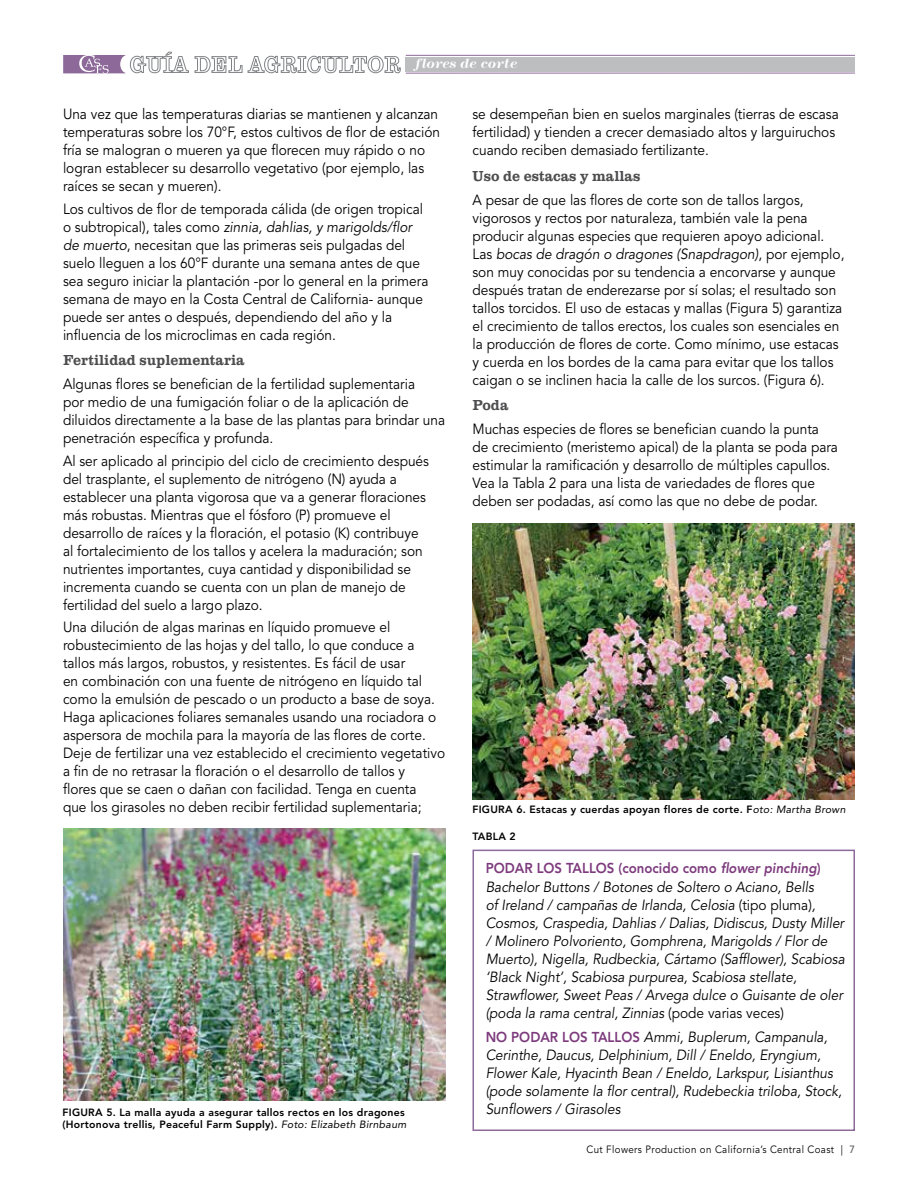
<style>
.page{position:relative;width:918px;height:1188px;background:#fff}
.page>*{position:absolute;margin:0;border:0;box-sizing:border-box;transform-origin:0 0}
.t1{font:700 15px "Clarendon";color:#4d4d4f;scale:.95 1}
.t2{font:14.7px/18px "Avenir LT Std";color:#000;scale:.93 1}
.t3{font:italic 14.7px/18px "Avenir LT Std";color:#000;scale:.93 1}
.t4{font:800 14.25px "Avenir LT Std";color:#7d3b7d;scale:.93 1}
.t5{font:italic 700 13.65px "Modern 216";color:#fff}
.t6{font:800 10.5px/12px "Avenir LT Std";letter-spacing:.025em;color:#000}
.t7{font:10.5px "Avenir LT Std";letter-spacing:.04em;color:#000;scale:.93 1}
.s1{font-style:italic}
.s2{font-weight:400;font-style:italic}
.s3{font-style:normal}
.s4{font-weight:800;font-style:normal;font-size:14.25px;color:#7d3b7d}
.s5{font-weight:500;color:#58595b}
</style>
<div class="page">
<hr style="left:406px;top:55px;width:449px;height:1px;background:#8d6999">
<hr style="left:406px;top:73px;width:449px;height:1px;background:#8d6999">
<div style="left:406px;top:57px;width:449px;height:14px;background:#bcbec0"></div>
<svg style="left:63px;top:52px;width:338px;height:22px"></svg>
<img style="left:63px;top:829px;width:383px;height:272px">
<img style="left:472px;top:524px;width:383px;height:275px">
<div style="left:472px;top:850px;width:383px;height:281px;border:2px solid #8d6a9a"></div>
<p class="t5" style="left:416px;top:56px;width:103px">flores de corte</p>
<p class="t2" style="left:63px;top:105px;width:407px">Una vez que las temperaturas diarias se mantienen y alcanzan temperaturas sobre los 70°F, estos cultivos de flor de estación fría se malogran o mueren ya que florecen muy rápido o no logran establecer su desarrollo vegetativo (por ejemplo, las raíces se secan y mueren).</p>
<p class="t2" style="left:63px;top:200px;width:395px">Los cultivos de flor de temporada cálida (de origen tropical o subtropical), tales como <span class="s1">zinnia, dahlias, y marigolds/flor de muerto</span>, necesitan que las primeras seis pulgadas del suelo lleguen a los 60°F durante una semana antes de que sea seguro iniciar la plantación -por lo general en la primera semana de mayo en la Costa Central de California- aunque puede ser antes o después, dependiendo del año y la influencia de los microclimas en cada región.</p>
<p class="t1" style="left:63px;top:352px;width:193px">Fertilidad suplementaria</p>
<p class="t2" style="left:63px;top:375px;width:413px">Algunas flores se benefician de la fertilidad suplementaria<br>por medio de una fumigación foliar o de la aplicación de diluidos directamente a la base de las plantas para brindar una penetración específica y profunda.</p>
<p class="t2" style="left:63px;top:452px;width:395px">Al ser aplicado al principio del ciclo de crecimiento después del trasplante, el suplemento de nitrógeno (N) ayuda a establecer una planta vigorosa que va a generar floraciones más robustas. Mientras que el fósforo (P) promueve el desarrollo de raíces y la floración, el potasio (K) contribuye al fortalecimiento de los tallos y acelera la maduración; son nutrientes importantes, cuya cantidad y disponibilidad se incrementa cuando se cuenta con un plan de manejo de fertilidad del suelo a largo plazo.</p>
<p class="t2" style="left:63px;top:618px;width:413px">Una dilución de algas marinas en líquido promueve el robustecimiento de las hojas y del tallo, lo que conduce a tallos más largos, robustos, y resistentes. Es fácil de usar<br>en combinación con una fuente de nitrógeno en líquido tal como la emulsión de pescado o un producto a base de soya.<br>Haga aplicaciones foliares semanales usando una rociadora o aspersora de mochila para la mayoría de las flores de corte.<br>Deje de fertilizar una vez establecido el crecimiento vegetativo a fin de no retrasar la floración o el desarrollo de tallos y<br>flores que se caen o dañan con facilidad. Tenga en cuenta<br>que los girasoles no deben recibir fertilidad suplementaria;</p>
<p class="t6" style="left:63px;top:1107px;width:345px">FIGURA 5. La malla ayuda a asegurar tallos rectos en los dragones (Hortonova trellis, Peaceful Farm Supply). <span class="s2">Foto: Elizabeth Birnbaum</span></p>
<p class="t2" style="left:473px;top:105px;width:395px">se desempeñan bien en suelos marginales (tierras de escasa fertilidad) y tienden a crecer demasiado altos y larguiruchos cuando reciben demasiado fertilizante.</p>
<p class="t1" style="left:472px;top:167px;width:178px">Uso de estacas y mallas</p>
<p class="t2" style="left:472px;top:191px;width:401px">A pesar de que las flores de corte son de tallos largos, vigorosos y rectos por naturaleza, también vale la pena producir algunas especies que requieren apoyo adicional.<br>Las <span class="s1">bocas de dragón o dragones (Snapdragon)</span>, por ejemplo, son muy conocidas por su tendencia a encorvarse y aunque después tratan de enderezarse por sí solas; el resultado son tallos torcidos. El uso de estacas y mallas (Figura 5) garantiza el crecimiento de tallos erectos, los cuales son esenciales en la producción de flores de corte. Como mínimo, use estacas y cuerda en los bordes de la cama para evitar que los tallos caigan o se inclinen hacia la calle de los surcos. (Figura 6).</p>
<p class="t1" style="left:472px;top:397px;width:39px">Poda</p>
<p class="t2" style="left:472px;top:420px;width:395px">Muchas especies de flores se benefician cuando la punta de crecimiento (meristemo apical) de la planta se poda para estimular la ramificación y desarrollo de múltiples capullos.<br>Vea la Tabla 2 para una lista de variedades de flores que deben ser podadas, así como las que no debe de podar.</p>
<p class="t6" style="left:472px;top:804px;width:375px">FIGURA 6. Estacas y cuerdas apoyan flores de corte. F<span class="s2">oto: Martha Brown</span></p>
<p class="t6" style="left:472px;top:831px;width:45px">TABLA 2</p>
<p class="t4" style="left:486px;top:860px;width:362px">PODAR LOS TALLOS (conocido como <span class="s1">flower pinching</span>)</p>
<p class="t3" style="left:486px;top:879px;width:388px">Bachelor Buttons / Botones de Soltero o Aciano, Bells<br>of Ireland / campañas de Irlanda, Celosia <span class="s3">(tipo pluma)</span>, Cosmos, Craspedia, Dahlias / Dalias, Didiscus, Dusty Miller / Molinero Polvoriento, Gomphrena, Marigolds / Flor de Muerto), Nigella, Rudbeckia, Cártamo (Safflower), Scabiosa ‘Black Night’, Scabiosa purpurea, Scabiosa stellate, Strawflower, Sweet Peas / Arvega dulce o Guisante de oler (poda la rama central, Zinnias <span class="s3">(pode varias veces)</span></p>
<p class="t3" style="left:486px;top:1029px;width:385px"><span class="s4">NO PODAR LOS TALLOS</span> Ammi, Buplerum, Campanula, Cerinthe, Daucus, Delphinium, Dill / Eneldo, Eryngium, Flower Kale, Hyacinth Bean / Eneldo, Larkspur, Lisianthus (pode solamente la flor central), Rudebeckia triloba, Stock, Sunflowers / Girasoles</p>
<p class="t7" style="left:586px;top:1144px;width:290px">Cut Flowers Production on California’s Central Coast | <span class="s5">7</span></p>
</div>
